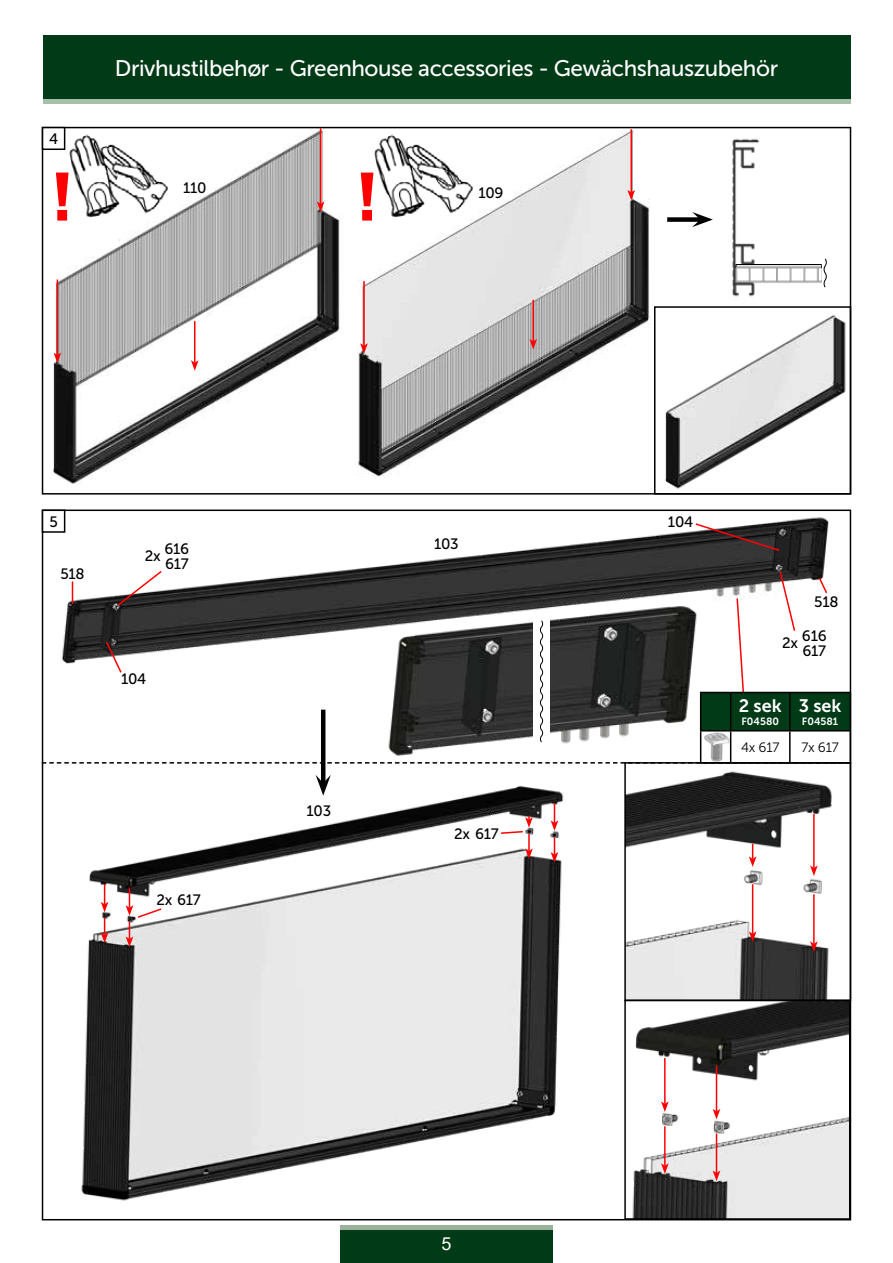
<style>
.page{position:relative;width:893px;height:1263px;background:#fff}
.page>*{position:absolute;margin:0;border:0;box-sizing:border-box;transform-origin:0 0}
.t1{font:600 condensed 72px "Franklin Gothic";color:#f00}
.t2{font:22.5px "Museo Sans 500";letter-spacing:-.02em;color:#fff}
.t3{font:18px "Museo Sans 700";color:#fff}
.t4{font:18px "Arial";color:#fff}
.t5{font:15px/15px "Museo Sans 500";letter-spacing:-.02em;color:#000}
.t6{font:13.5px "Museo Sans 300";letter-spacing:-.02em;color:#000}
.t7{font:10.5px "Museo Sans 700";color:#fff}
</style>
<div class="page">
<div style="left:43px;top:36px;width:807px;height:63px;background:#003a16"></div>
<div style="left:43px;top:99px;width:807px;height:5px;background:#a4c0aa"></div>
<div style="left:340px;top:1227px;width:213px;height:36px;background:#003a16"></div>
<hr style="left:340px;top:1225px;width:213px;height:4px;background:#9ab19a">
<img style="left:51px;top:130px;width:797px;height:362px">
<div style="left:42px;top:127px;width:809px;height:368px;border:2px solid #000"></div>
<div style="left:43px;top:128px;width:22px;height:21px;background:#fff"></div>
<div style="left:42px;top:127px;width:23px;height:23px;border:2px solid #000"></div>
<hr style="left:57px;top:279px;width:1px;height:76px;background:#f00">
<svg style="left:54px;top:353px;width:7px;height:10px"></svg>
<hr style="left:363px;top:281px;width:2px;height:65px;background:#f00">
<svg style="left:360px;top:343px;width:8px;height:11px"></svg>
<hr style="left:194px;top:321px;width:1px;height:42px;background:#f00">
<svg style="left:191px;top:360px;width:8px;height:11px"></svg>
<hr style="left:532px;top:300px;width:2px;height:41px;background:#f00">
<svg style="left:529px;top:339px;width:8px;height:10px"></svg>
<hr style="left:320px;top:128px;width:1px;height:76px;background:#f00">
<svg style="left:317px;top:201px;width:7px;height:11px"></svg>
<hr style="left:630px;top:129px;width:2px;height:63px;background:#f00">
<svg style="left:627px;top:190px;width:8px;height:10px"></svg>
<img style="left:61px;top:512px;width:787px;height:689px">
<svg style="left:539px;top:620px;width:5px;height:123px"></svg>
<svg style="left:72px;top:581px;width:1px;height:23px"></svg>
<svg style="left:105px;top:640px;width:18px;height:34px"></svg>
<svg style="left:694px;top:522px;width:87px;height:30px;background:#534646"></svg>
<svg style="left:116px;top:569px;width:47px;height:38px"></svg>
<svg style="left:42px;top:762px;width:582px;height:2px"></svg>
<hr style="left:321px;top:710px;width:4px;height:73px;background:#000">
<svg style="left:316px;top:775px;width:15px;height:21px"></svg>
<svg style="left:551px;top:837px;width:7px;height:26px"></svg>
<svg style="left:551px;top:803px;width:7px;height:28px"></svg>
<svg style="left:499px;top:816px;width:34px;height:43px"></svg>
<svg style="left:101px;top:918px;width:7px;height:25px"></svg>
<svg style="left:126px;top:887px;width:37px;height:60px"></svg>
<svg style="left:101px;top:884px;width:7px;height:28px"></svg>
<img style="left:627px;top:765px;width:221px;height:452px">
<div style="left:624px;top:762px;width:227px;height:239px;border:2px solid #000"></div>
<div style="left:624px;top:1000px;width:226px;height:220px;border:2px solid #000"></div>
<hr style="left:813px;top:894px;width:2px;height:50px;background:#f00">
<svg style="left:810px;top:941px;width:8px;height:11px"></svg>
<hr style="left:716px;top:1133px;width:1px;height:40px;background:#f00">
<svg style="left:713px;top:1170px;width:7px;height:11px"></svg>
<hr style="left:716px;top:1065px;width:1px;height:46px;background:#f00">
<svg style="left:713px;top:1109px;width:7px;height:10px"></svg>
<hr style="left:664px;top:1126px;width:2px;height:40px;background:#f00">
<svg style="left:661px;top:1163px;width:8px;height:11px"></svg>
<hr style="left:664px;top:1058px;width:2px;height:46px;background:#f00">
<svg style="left:661px;top:1101px;width:8px;height:11px"></svg>
<hr style="left:813px;top:814px;width:2px;height:54px;background:#f00">
<svg style="left:810px;top:865px;width:8px;height:11px"></svg>
<svg style="left:749px;top:844px;width:7px;height:23px"></svg>
<hr style="left:752px;top:884px;width:1px;height:50px;background:#f00">
<svg style="left:749px;top:931px;width:7px;height:11px"></svg>
<svg style="left:701px;top:570px;width:149px;height:160px"></svg>
<hr style="left:700px;top:692px;width:31px;height:1px;background:#000">
<hr style="left:700px;top:693px;width:1px;height:37px;background:#000">
<hr style="left:731px;top:692px;width:59px;height:1px;background:#000">
<hr style="left:730px;top:693px;width:1px;height:37px;background:#000">
<hr style="left:790px;top:692px;width:61px;height:1px;background:#000">
<hr style="left:789px;top:693px;width:2px;height:37px;background:#000">
<hr style="left:850px;top:693px;width:1px;height:37px;background:#000">
<hr style="left:700px;top:730px;width:31px;height:1px;background:#000">
<hr style="left:700px;top:731px;width:1px;height:31px;background:#000">
<hr style="left:731px;top:730px;width:59px;height:1px;background:#000">
<hr style="left:790px;top:730px;width:61px;height:1px;background:#000">
<hr style="left:789px;top:731px;width:2px;height:31px;background:#000">
<hr style="left:850px;top:731px;width:1px;height:31px;background:#000">
<hr style="left:700px;top:762px;width:31px;height:2px;background:#000">
<hr style="left:731px;top:762px;width:59px;height:2px;background:#000">
<hr style="left:790px;top:762px;width:61px;height:2px;background:#000">
<img style="left:701px;top:724px;width:32px;height:41px">
<img style="left:706px;top:131px;width:115px;height:173px">
<div style="left:43px;top:510px;width:22px;height:22px;background:#fff"></div>
<div style="left:42px;top:509px;width:23px;height:24px;border:2px solid #000"></div>
<img style="left:70px;top:135px;width:98px;height:82px">
<img style="left:375px;top:135px;width:98px;height:82px">
<svg style="left:736px;top:264px;width:84px;height:2px"></svg>
<svg style="left:820px;top:258px;width:8px;height:30px"></svg>
<img style="left:734px;top:266px;width:87px;height:18px">
<div style="left:667px;top:217px;width:33px;height:5px;background:#000"></div>
<svg style="left:692px;top:212px;width:21px;height:15px"></svg>
<p class="t5" style="left:49px;top:131px;width:11px">4</p>
<p class="t2" style="left:115px;top:56px;width:665px">Drivhustilbehør - Greenhouse accessories - Gewächshauszubehör</p>
<h1 class="t1" style="left:50px;top:148px;width:26px">!</h1>
<h1 class="t1" style="left:355px;top:148px;width:26px">!</h1>
<p class="t5" style="left:183px;top:180px;width:25px">110</p>
<p class="t5" style="left:478px;top:185px;width:27px">109</p>
<p class="t5" style="left:49px;top:514px;width:10px">5</p>
<p class="t5" style="left:60px;top:566px;width:26px">518</p>
<p class="t5" style="left:145px;top:548px;width:17px">2x</p>
<p class="t5" style="left:165px;top:541px;width:26px">616<br>617</p>
<p class="t5" style="left:121px;top:672px;width:27px">104</p>
<p class="t5" style="left:156px;top:892px;width:46px">2x 617</p>
<p class="t5" style="left:307px;top:803px;width:26px">103</p>
<p class="t5" style="left:434px;top:536px;width:26px">103</p>
<p class="t5" style="left:454px;top:826px;width:46px">2x 617</p>
<p class="t4" style="left:441px;top:1232px;width:12px">5</p>
<p class="t5" style="left:668px;top:514px;width:27px">104</p>
<p class="t5" style="left:814px;top:594px;width:26px">518</p>
<p class="t5" style="left:782px;top:636px;width:17px">2x</p>
<p class="t5" style="left:802px;top:628px;width:26px">616<br>617</p>
<p class="t3" style="left:739px;top:696px;width:44px">2 sek</p>
<p class="t7" style="left:741px;top:715px;width:39px">F04580</p>
<p class="t3" style="left:799px;top:696px;width:44px">3 sek</p>
<p class="t7" style="left:802px;top:715px;width:38px">F04581</p>
<p class="t6" style="left:741px;top:740px;width:40px">4x 617</p>
<p class="t6" style="left:801px;top:740px;width:39px">7x 617</p>
</div>
